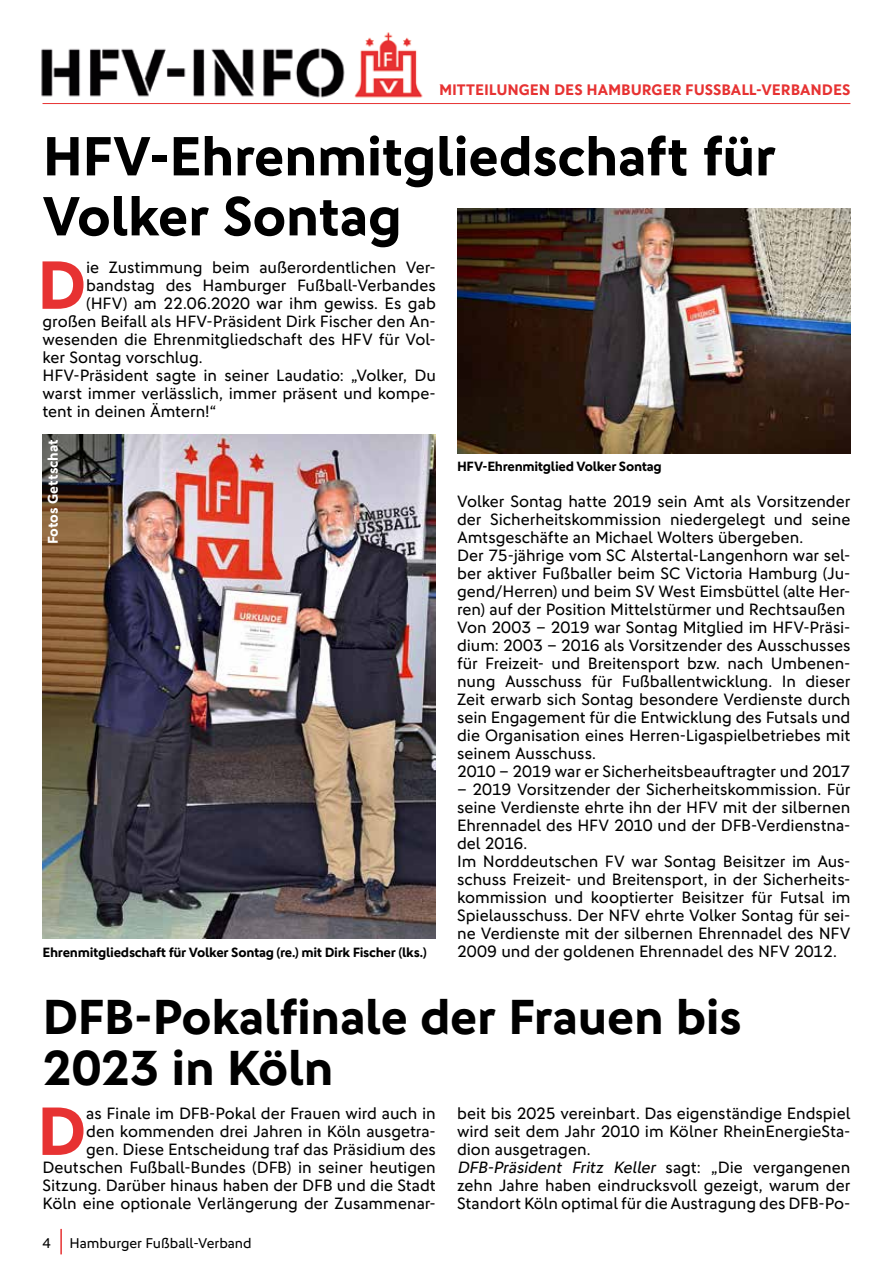
<style>
.page{position:relative;width:893px;height:1263px;background:#fff}
.page>*{position:absolute;margin:0;border:0;box-sizing:border-box;transform-origin:0 0}
.t1{font:700 68.7px "DFB Sans";color:#e73232}
.t2{font:700 55.5px/60px "DFB Sans";letter-spacing:-.01em;color:#000}
.t3{font:700 49.5px/51px "DFB Sans";letter-spacing:-.01em;color:#000}
.t4{font:16.5px/18px "DFB Sans";color:#000}
.t5{font:700 15.3px "DFB Sans";color:#e73232}
.t6{font:14.25px "DFB Sans";color:#000}
.t7{font:700 14.25px "DFB Sans";color:#fff}
.t8{font:700 13.5px "DFB Sans";letter-spacing:-.02em;color:#000}
.s1{font-style:italic}
</style>
<div class="page">
<hr style="left:60px;top:1229px;width:2px;height:25px;background:#e73232">
<img style="left:41px;top:32px;width:382px;height:66px">
<hr style="left:43px;top:103px;width:807px;height:1px;background:#e73232">
<img style="left:457px;top:208px;width:393px;height:245px">
<img style="left:43px;top:435px;width:393px;height:504px">
<p class="t5" style="left:439px;top:80px;width:413px">MITTEILUNGEN DES HAMBURGER FUSSBALL-VERBANDES</p>
<h2 class="t2" style="left:43px;top:125px;width:735px">HFV-Ehrenmitgliedschaft für<br>Volker Sontag</h2>
<h1 class="t1" style="left:37px;top:244px;width:51px">D</h1>
<p class="t4" style="left:86px;top:258px;width:351px">ie Zustimmung beim außerordentlichen Ver-</p>
<p class="t4" style="left:86px;top:276px;width:351px">bandstag des Hamburger Fußball-Verbandes</p>
<p class="t4" style="left:86px;top:294px;width:351px">(HFV) am 22.06.2020 war ihm gewiss. Es gab</p>
<p class="t4" style="left:43px;top:312px;width:395px">großen Beifall als HFV-Präsident Dirk Fischer den An-</p>
<p class="t4" style="left:43px;top:330px;width:395px">wesenden die Ehrenmitgliedschaft des HFV für Vol-</p>
<p class="t4" style="left:43px;top:348px;width:162px">ker Sontag vorschlug.</p>
<p class="t4" style="left:43px;top:366px;width:395px">HFV-Präsident sagte in seiner Laudatio: „Volker, Du</p>
<p class="t4" style="left:43px;top:384px;width:395px">warst immer verlässlich, immer präsent und kompe-</p>
<p class="t4" style="left:43px;top:402px;width:175px">tent in deinen Ämtern!“</p>
<p class="t7" style="left:45px;top:544px;width:107px;rotate:-90deg">Fotos Gettschat</p>
<p class="t8" style="left:457px;top:458px;width:206px">HFV-Ehrenmitglied Volker Sontag</p>
<p class="t4" style="left:457px;top:492px;width:395px">Volker Sontag hatte 2019 sein Amt als Vorsitzender der Sicherheitskommission niedergelegt und seine Amtsgeschäfte an Michael Wolters übergeben.<br>Der 75-jährige vom SC Alstertal-Langenhorn war sel&shy;ber aktiver Fußballer beim SC Victoria Hamburg (Ju&shy;gend/Herren) und beim SV West Eimsbüttel (alte Her&shy;ren) auf der Position Mittelstürmer und Rechtsaußen Von 2003 – 2019 war Sontag Mitglied im HFV-Präsi&shy;dium: 2003 – 2016 als Vorsitzender des Ausschusses für Freizeit- und Breitensport bzw. nach Umbenen&shy;nung Ausschuss für Fußballentwicklung. In dieser Zeit erwarb sich Sontag besondere Verdienste durch sein Engagement für die Entwicklung des Futsals und die Organisation eines Herren-Ligaspielbetriebes mit seinem Ausschuss.<br>2010 – 2019 war er Sicherheitsbeauftragter und 2017</p>
<p class="t4" style="left:457px;top:780px;width:395px">– 2019 Vorsitzender der Sicherheitskommission. Für seine Verdienste ehrte ihn der HFV mit der silbernen Ehrennadel des HFV 2010 und der DFB-Verdienstna&shy;del 2016.<br>Im Norddeutschen FV war Sontag Beisitzer im Aus&shy;schuss Freizeit- und Breitensport, in der Sicherheits&shy;kommission und kooptierter Beisitzer für Futsal im Spielausschuss. Der NFV ehrte Volker Sontag für sei&shy;ne Verdienste mit der silbernen Ehrennadel des NFV 2009 und der goldenen Ehrennadel des NFV 2012.</p>
<h3 class="t3" style="left:43px;top:990px;width:701px">DFB-Pokalfinale der Frauen bis<br>2023 in Köln</h3>
<h1 class="t1" style="left:37px;top:1090px;width:51px">D</h1>
<p class="t8" style="left:43px;top:944px;width:386px">Ehrenmitgliedschaft für Volker Sontag (re.) mit Dirk Fischer (lks.)</p>
<p class="t4" style="left:43px;top:1104px;width:395px;text-align:right">as Finale im DFB-Pokal der Frauen wird auch in<br>den kommenden drei Jahren in Köln ausgetra-<br>gen. Diese Entscheidung traf das Präsidium des Deutschen Fußball-Bundes (DFB) in seiner heutigen Sitzung. Darüber hinaus haben der DFB und die Stadt Köln eine optionale Verlängerung der Zusammenar-</p>
<p class="t4" style="left:457px;top:1104px;width:395px">beit bis 2025 vereinbart. Das eigenständige Endspiel wird seit dem Jahr 2010 im Kölner RheinEnergieSta&shy;dion ausgetragen.<br><span class="s1">DFB-Präsident Fritz Keller</span> s a g t : „ D i e ve rg a n g e n e n zehn Jahre haben eindrucksvoll gezeigt, warum der Standort Köln optimal für die Austragung des DFB-Po-</p>
<p class="t6" style="left:43px;top:1235px;width:10px">4</p>
<p class="t6" style="left:69px;top:1235px;width:184px">Hamburger Fußball-Verband</p>
</div>
